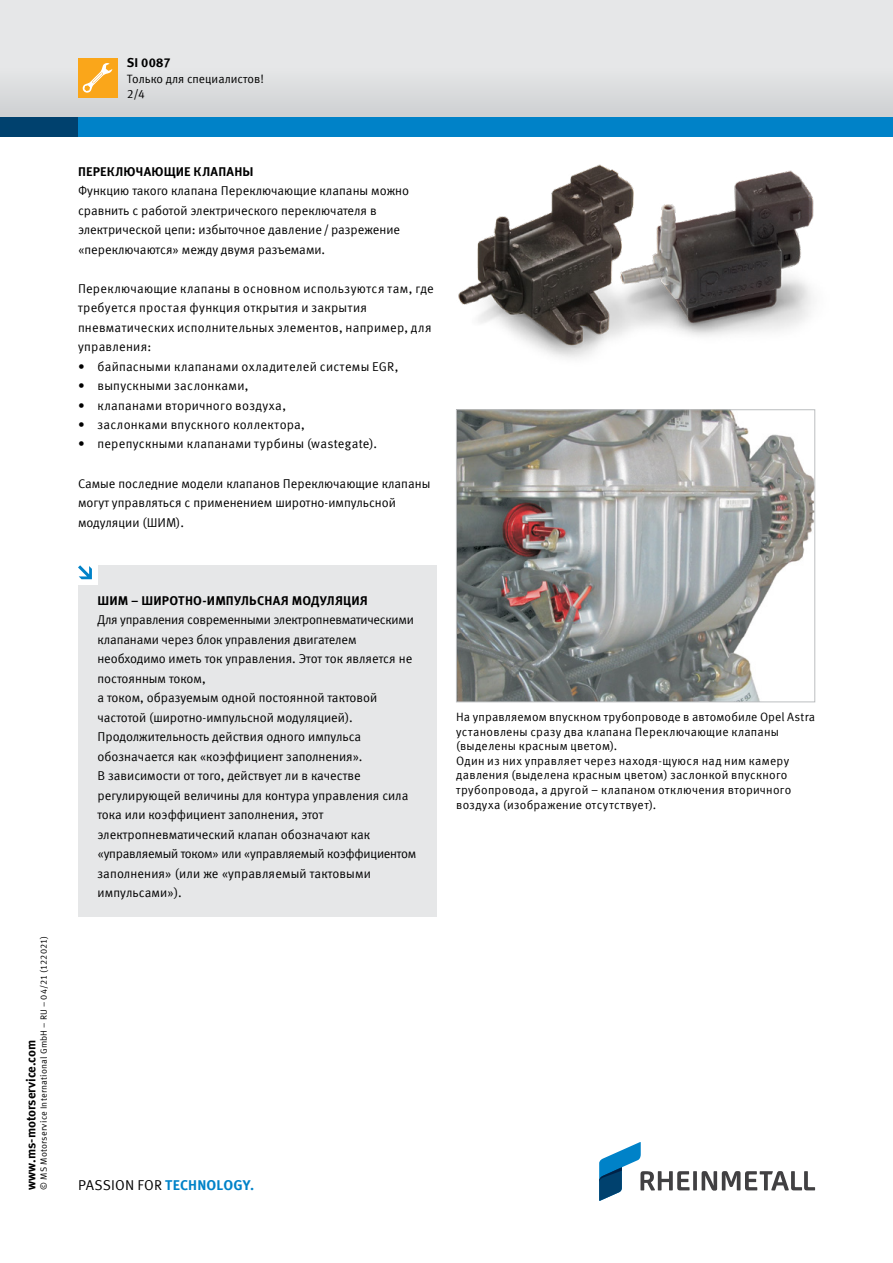
<style>
.page{position:relative;width:893px;height:1263px;background:#fff}
.page>*{position:absolute;margin:0;border:0;box-sizing:border-box;transform-origin:0 0}
.t1{font:700 14.25px "Meta Offc Pro";letter-spacing:.01em;color:#0082c8}
.t2{font:12.75px/19.5px "Meta Offc Pro Norm";color:#000}
.t3{font:12.75px/19.5px "Meta Offc Pro Norm";letter-spacing:.02em;color:#000}
.t4{font:700 12.75px "Meta Offc Pro";letter-spacing:.01em;color:#000}
.t5{font:12px/14.7px "Meta Offc Pro Norm";letter-spacing:.02em;color:#000}
.t6{font:12px "Meta Offc Pro Norm";color:#000}
.t7{font:9px "Meta Offc Pro Norm";letter-spacing:.02em;color:#000}
.s1{font-family:"Meta Offc Pro Norm";font-weight:400;color:#000}
</style>
<div class="page">
<div style="left:0;top:0;width:893px;height:127px;background:#e6e7e8"></div>
<div style="left:0;top:68px;width:893px;height:49px;background:#dadbdd"></div>
<div style="left:0;top:117px;width:893px;height:19px;background:#00416e"></div>
<div style="left:78px;top:117px;width:815px;height:19px;background:#0082c8"></div>
<div style="left:78px;top:58px;width:39px;height:39px;background:#faa61a"></div>
<svg style="left:82px;top:63px;width:30px;height:30px"></svg>
<svg style="left:599px;top:1142px;width:216px;height:59px"></svg>
<img style="left:458px;top:412px;width:355px;height:288px">
<div style="left:456px;top:410px;width:359px;height:292px;border:1px solid #bcbec0"></div>
<img style="left:458px;top:164px;width:356px;height:194px">
<div style="left:78px;top:565px;width:359px;height:352px;background:#e6e7e8"></div>
<div style="left:78px;top:565px;width:19px;height:20px;background:#fff"></div>
<svg style="left:78px;top:565px;width:14px;height:14px"></svg>
<p class="t7" style="left:37px;top:1189px;width:255px;rotate:-90deg">© MS Motorservice International GmbH – RU – 04/21 (122021)</p>
<p class="t4" style="left:21px;top:1189px;width:151px;rotate:-90deg">www.ms-motorservice.com</p>
<p class="t4" style="left:127px;top:53px;width:46px">SI 0087</p>
<p class="t5" style="left:127px;top:85px;width:20px">2/4</p>
<p class="t6" style="left:127px;top:69px;width:139px">Тoлько для спeциaлиcтoв!</p>
<p class="t4" style="left:78px;top:161px;width:177px">ПЕРЕКЛЮЧАЮЩИЕ КЛАПАНЫ</p>
<p class="t2" style="left:78px;top:180px;width:333px">Функцию такого клапана Переключающие клапаны можно сравнить с работой электрического переключателя в электрической цепи: избыточное давление/разрежение «переключаются» между двумя разъемами.</p>
<p class="t3" style="left:78px;top:277px;width:357px">Переключающие клапаны в основном используются там, где требуется простая функция открытия и закрытия пневматических исполнительных элементов, например, для управления:</p>
<p class="t3" style="left:78px;top:355px;width:322px">• байпасными клапанами охладителей системы EGR,</p>
<p class="t3" style="left:78px;top:375px;width:172px">• выпускными заслонками,</p>
<p class="t3" style="left:78px;top:394px;width:210px">• клапанами вторичного воздуха,</p>
<p class="t3" style="left:78px;top:414px;width:229px">• заслонками впускного коллектора,</p>
<p class="t3" style="left:78px;top:433px;width:301px">• перепускными клапанами турбины (wastegate).</p>
<p class="t2" style="left:78px;top:472px;width:354px">Самые последние модели клапанов Переключающие клапаны могут управляться с применением широтно-импульсной модуляции (ШИМ).</p>
<p class="t4" style="left:97px;top:590px;width:272px">ШИМ – ШИРОТНО-ИМПУЛЬСНАЯ МОДУЛЯЦИЯ</p>
<p class="t2" style="left:97px;top:609px;width:320px">Для управления современными электропневматическими клапанами через блок управления двигателем необходимо иметь ток управления. Этот ток является не постоянным током,<br>а током, образуемым одной постоянной тактовой частотой (широтно-импульсной модуляцией).<br>Продолжительность действия одного импульса обозначается как «коэффициент заполнения».<br>В зависимости от того, действует ли в качестве регулирующей величины для контура управления сила тока или коэффициент заполнения, этот электропневматический клапан обозначают как «управляемый током» или «управляемый коэффициентом заполнения» (или же «управляемый тактовыми импульсами»).</p>
<p class="t5" style="left:456px;top:709px;width:360px">На управляемом впускном трубопроводе в автомобиле Opel Astra установлены сразу два клапана Переключающие клапаны (выделены красным цветом).<br>Один из них управляет через находя-щуюся над ним камеру давления (выделена красным цветом) заслонкой впускного трубопровода, а другой – клапаном отключения вторичного воздуха (изображение отсутствует).</p>
<p class="t1" style="left:78px;top:1173px;width:178px"><span class="s1">PASSION FOR</span> TECHNOLOGY.</p>
</div>
